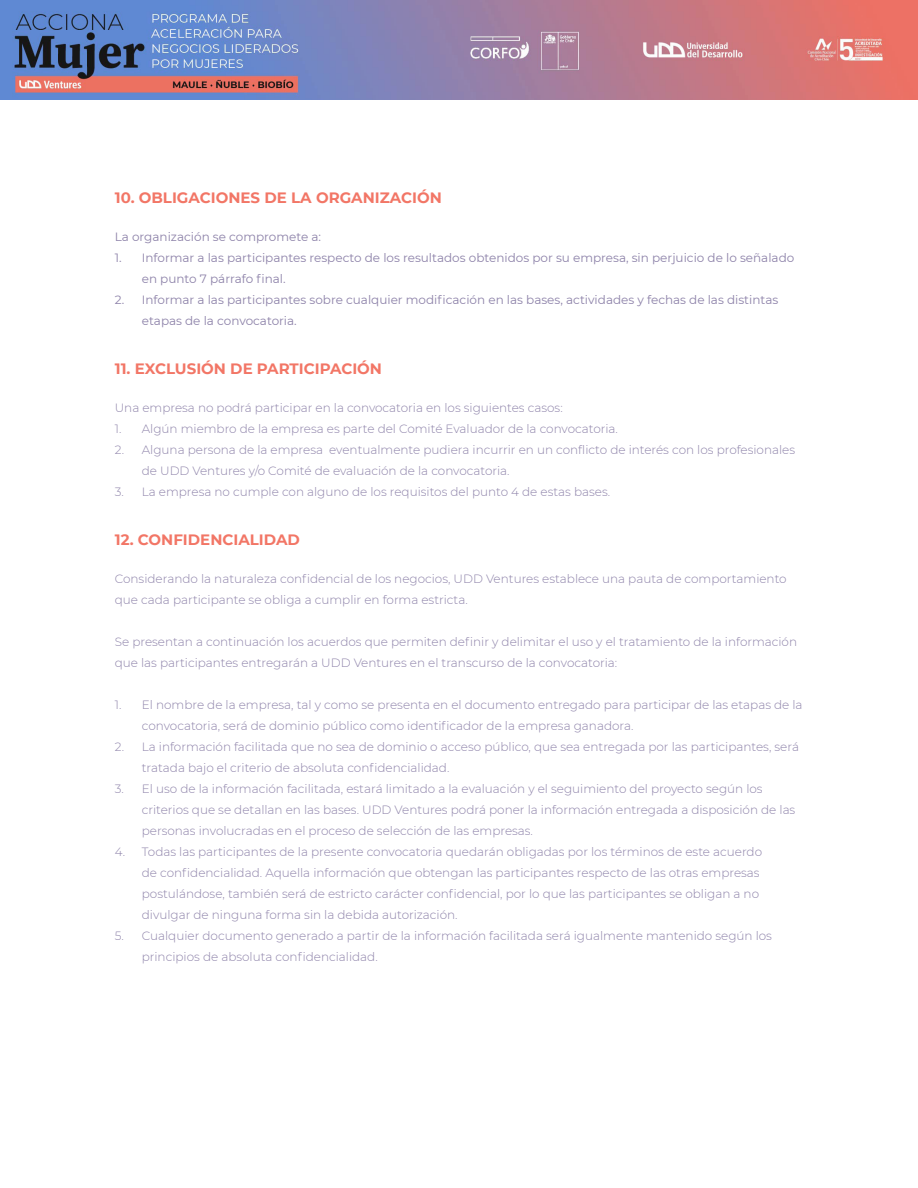
<style>
.page{position:relative;width:918px;height:1188px;background:#fff}
.page>*{position:absolute;margin:0;border:0;box-sizing:border-box;transform-origin:0 0}
.t1{font:700 15px "Montserrat";color:#f27666}
.t2{font:300 12px/21px "Montserrat";color:#8d82a9}
.t3{font:12px/21px "Montserrat";color:#8d82a9}
</style>
<div class="page">
<img style="left:0;top:0;width:918px;height:100px">
<p class="t1" style="left:115px;top:187px;width:329px">10. OBLIGACIONES DE LA ORGANIZACIÓN</p>
<p class="t3" style="left:115px;top:225px;width:208px">La organización se compromete a:</p>
<p class="t3" style="left:142px;top:246px;width:654px;text-indent:-27px">1. Informar a las participantes respecto de los resultados obtenidos por su empresa, sin perjuicio de lo señalado en punto 7 párrafo final.</p>
<p class="t3" style="left:142px;top:288px;width:638px;text-indent:-27px">2. Informar a las participantes sobre cualquier modificación en las bases, actividades y fechas de las distintas etapas de la convocatoria.</p>
<p class="t1" style="left:115px;top:358px;width:269px">11. EXCLUSIÓN DE PARTICIPACIÓN</p>
<p class="t2" style="left:115px;top:396px;width:449px">Una empresa no podrá participar en la convocatoria en los siguientes casos:</p>
<p class="t2" style="left:115px;top:417px;width:505px">1. Algún miembro de la empresa es parte del Comité Evaluador de la convocatoria.</p>
<p class="t2" style="left:142px;top:438px;width:655px;text-indent:-27px">2. Alguna persona de la empresa eventualmente pudiera incurrir en un conflicto de interés con los profesionales de UDD Ventures y/o Comité de evaluación de la convocatoria.</p>
<p class="t2" style="left:115px;top:480px;width:497px">3. La empresa no cumple con alguno de los requisitos del punto 4 de estas bases.</p>
<p class="t1" style="left:115px;top:529px;width:187px">12. CONFIDENCIALIDAD</p>
<p class="t2" style="left:115px;top:567px;width:673px">Considerando la naturaleza confidencial de los negocios, UDD Ventures establece una pauta de comportamiento que cada participante se obliga a cumplir en forma estricta.</p>
<p class="t2" style="left:115px;top:630px;width:684px">Se presentan a continuación los acuerdos que permiten definir y delimitar el uso y el tratamiento de la información que las participantes entregarán a UDD Ventures en el transcurso de la convocatoria:</p>
<p class="t2" style="left:142px;top:693px;width:662px;text-indent:-27px">1. El nombre de la empresa, tal y como se presenta en el documento entregado para participar de las etapas de la convocatoria, será de dominio público como identificador de la empresa ganadora.</p>
<p class="t2" style="left:142px;top:735px;width:659px;text-indent:-27px">2. La información facilitada que no sea de dominio o acceso público, que sea entregada por las participantes, será tratada bajo el criterio de absoluta confidencialidad.</p>
<p class="t2" style="left:142px;top:777px;width:655px;text-indent:-27px">3. El uso de la información facilitada, estará limitado a la evaluación y el seguimiento del proyecto según los criterios que se detallan en las bases. UDD Ventures podrá poner la información entregada a disposición de las personas involucradas en el proceso de selección de las empresas.</p>
<p class="t2" style="left:142px;top:840px;width:622px;text-indent:-27px">4. Todas las participantes de la presente convocatoria quedarán obligadas por los términos de este acuerdo de confidencialidad. Aquella información que obtengan las participantes respecto de las otras empresas postulándose, también será de estricto carácter confidencial, por lo que las participantes se obligan a no divulgar de ninguna forma sin la debida autorización.</p>
<p class="t2" style="left:142px;top:924px;width:632px;text-indent:-27px">5. Cualquier documento generado a partir de la información facilitada será igualmente mantenido según los principios de absoluta confidencialidad.</p>
</div>
